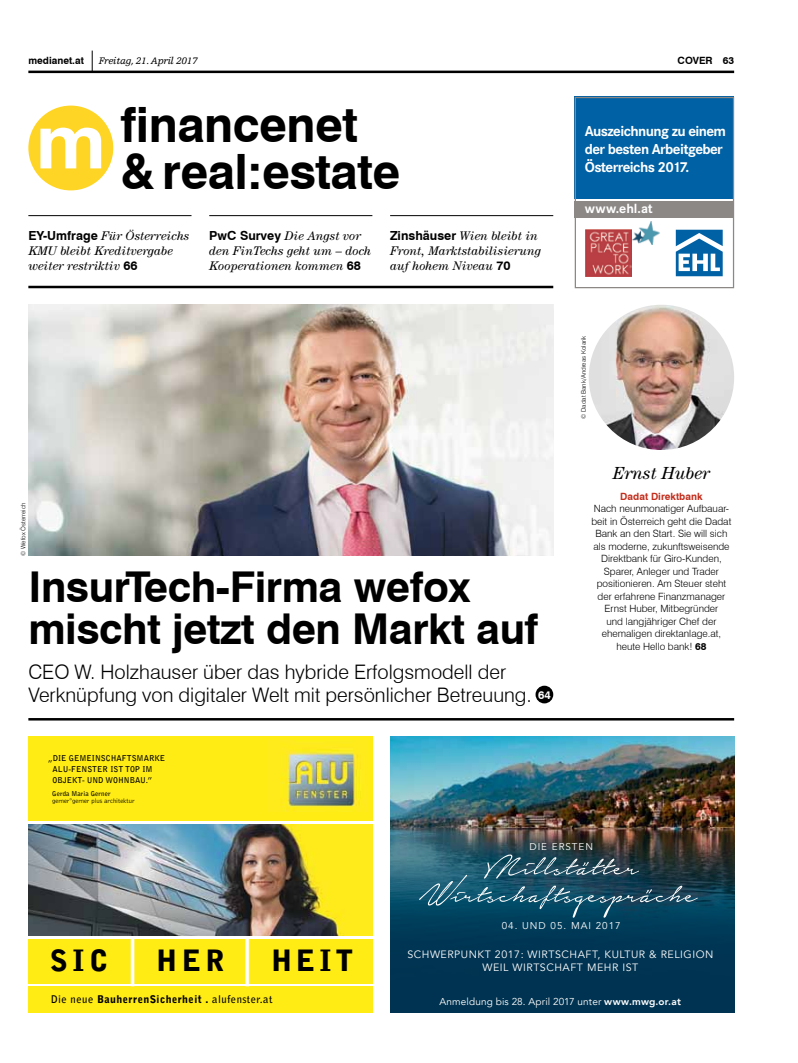
<style>
.page{position:relative;width:798px;height:1063px;background:#fff}
.page>*{position:absolute;margin:0;border:0;box-sizing:border-box;transform-origin:0 0}
.t1{font:700 48.75px/47.5px "Swiss 721 BT";letter-spacing:-.01em;color:#000}
.t2{font:700 42.5px/42.5px "Swiss 721 BT";letter-spacing:-.01em;color:#000}
.t3{font:900 29.25px "Bell Gothic";letter-spacing:.145em;color:#000}
.t4{font:300 20px/23.8px "Swiss 721 BT";color:#000}
.t5{font:italic 17.5px "Century Std";color:#000}
.t6{font:700 15px/18px "Corporate S";letter-spacing:-.04em;color:#fff}
.t7{font:700 13.75px "Corporate S";color:#fff}
.t8{font:italic 12.5px/15px "Century Std";color:#000}
.t9{font:700 11.25px "Swiss 721 BT";color:#fff}
.t10{font:10.62px/13.8px "Avenir LT Com";letter-spacing:.05em;color:#fff;text-align:center}
.t11{font:700 10.62px "Bell Gothic";letter-spacing:.04em;color:#000}
.t12{font:300 10px/12.5px "Swiss 721 BT";color:#000;text-align:center}
.t13{font:10px "Avenir LT Com";letter-spacing:.015em;color:#fff}
.t14{font:italic 10px "Egyptienne FLT Std";letter-spacing:-.02em;color:#000}
.t15{font:700 10px "Swiss 721 BT";color:#000}
.t16{font:700 10px "Swiss 721 BT";color:#c32d1c}
.t17{font:9.88px "Avenir LT Com";letter-spacing:.1em;color:#fff}
.t18{font:700 8px/10.9px "Bell Gothic";color:#000}
.t19{font:300 6.62px "Bell Gothic";color:#000}
.t20{font:700 6.62px "Bell Gothic";letter-spacing:.01em;color:#000}
.t21{font:300 6.25px "Swiss 721 BT";color:#000}
.s1{font-family:"Swiss 721 BT";font-weight:700;font-style:normal}
.s2{font-weight:700}
.s3{font-size:49.12px;color:#fff}
.s4{font-weight:900}
.s5{font-weight:800}
</style>
<div class="page">
<svg style="left:92px;top:51px;width:1px;height:20px"></svg>
<hr style="left:28px;top:71px;width:705px;height:2px;background:#000">
<div style="left:28px;top:106px;width:85px;height:84px;background:#ffd525;border-radius:50%"></div>
<svg style="left:40px;top:128px;width:61px;height:40px"></svg>
<hr style="left:28px;top:215px;width:163px;height:1px;background:#000">
<hr style="left:209px;top:215px;width:163px;height:1px;background:#000">
<hr style="left:390px;top:215px;width:163px;height:1px;background:#000">
<hr style="left:28px;top:286px;width:525px;height:2px;background:#000">
<hr style="left:28px;top:718px;width:705px;height:3px;background:#000">
<img style="left:28px;top:305px;width:525px;height:251px">
<div style="left:535px;top:686px;width:18px;height:17px;background:#000;border-radius:50%"></div>
<img style="left:588px;top:305px;width:145px;height:145px;border-radius:73px">
<div style="left:574px;top:97px;width:159px;height:115px;background:#0061a4"></div>
<svg style="left:675px;top:230px;width:47px;height:46px"></svg>
<div style="left:574px;top:200px;width:159px;height:18px;background:#8c8886"></div>
<img style="left:585px;top:230px;width:46px;height:46px">
<img style="left:632px;top:221px;width:27px;height:24px">
<hr style="left:574px;top:199px;width:159px;height:1px;background:#fff">
<div style="left:574px;top:97px;width:159px;height:191px;border:1px solid #8c8886"></div>
<svg style="left:28px;top:824px;width:344px;height:163px"></svg>
<div style="left:28px;top:987px;width:344px;height:26px;background:#ffec15"></div>
<div style="left:28px;top:939px;width:344px;height:44px;background:#ffec15"></div>
<div style="left:28px;top:737px;width:344px;height:84px;background:#ffec15"></div>
<img style="left:280px;top:741px;width:87px;height:70px">
<img style="left:28px;top:825px;width:344px;height:110px">
<img style="left:390px;top:737px;width:343px;height:276px">
<svg style="left:419px;top:854px;width:278px;height:64px;background:#25566a"></svg>
<p class="t15" style="left:28px;top:55px;width:57px">medianet.at</p>
<p class="t14" style="left:99px;top:56px;width:100px">Freitag, 21. April 2017</p>
<p class="t15" style="left:677px;top:55px;width:58px">cover 63</p>
<h1 class="t1" style="left:120px;top:100px;width:281px">financenet &amp; real:estate</h1>
<h3 class="t6" style="left:584px;top:122px;width:143px">Auszeichnung zu einem der besten Arbeitgeber<br>Österreichs 2017.</h3>
<h3 class="t7" style="left:584px;top:200px;width:69px">www.ehl.at</h3>
<p class="t8" style="left:28px;top:228px;width:163px"><span class="s1">EY-Umfrage</span> Für Österreichs<br>KMU bleibt Kreditvergabe weiter restriktiv <span class="s1">66</span></p>
<p class="t8" style="left:209px;top:228px;width:163px"><span class="s1">PwC Survey</span> Die Angst vor den FinTechs geht um – doch<br>Kooperationen kommen <span class="s1">68</span></p>
<p class="t8" style="left:390px;top:228px;width:152px"><span class="s1">Zinshäuser</span> Wien bleibt in<br>Front, Marktstabilisierung auf hohem Niveau <span class="s1">70</span></p>
<p class="t21" style="left:19px;top:556px;width:54px;rotate:-90deg">© Wefox Österreich</p>
<h2 class="t2" style="left:28px;top:565px;width:511px">InsurTech-Firma wefox mischt jetzt den Markt auf</h2>
<h3 class="t4" style="left:28px;top:660px;width:505px">CEO W. Holzhauser über das hybride Erfolgsmodell der<br>Verknüpfung von digitaler Welt mit persönlicher Betreuung.</h3>
<p class="t9" style="left:538px;top:688px;width:14px">64</p>
<p class="t18" style="left:48px;top:757px;width:6px">”</p>
<p class="t18" style="left:53px;top:753px;width:114px">DIE GEMEINSCHAFTSMARKE<br>ALU-FENSTER IST TOP IM<br>OBJEKT- UND WOHNBAU.”</p>
<p class="t20" style="left:52px;top:789px;width:60px">Gerda Maria Gerner</p>
<p class="t19" style="left:52px;top:798px;width:84px">gerner°gerner plus architektur</p>
<p class="t21" style="left:579px;top:419px;width:84px;rotate:-90deg">© Dadat Bank/Andreas Kolarik</p>
<h3 class="t5" style="left:612px;top:463px;width:99px">Ernst Huber</h3>
<p class="t16" style="left:620px;top:490px;width:84px">Dadat Direktbank</p>
<p class="t12" style="left:591px;top:503px;width:141px">Nach neunmonatiger Aufbauar&shy;beit in Österreich geht die Dadat<br>Bank an den Start. Sie will sich als moderne, zukunftsweisende<br>Direktbank für Giro-Kunden,<br>Sparer, Anleger und Trader positionieren. Am Steuer steht der erfahrene Finanzmanager<br>Ernst Huber, Mitbegründer<br>und langjähriger Chef der ehemaligen direktanlage.at, heute Hello bank! <span class="s2">68</span></p>
<p class="t17" style="left:529px;top:841px;width:65px">DIE ERSTEN</p>
<h3 class="t3" style="left:50px;top:944px;width:305px">SIC <span class="s3">|</span> HER <span class="s3">|</span> HEIT</h3>
<p class="t11" style="left:51px;top:992px;width:223px">Die neue <span class="s4">BauherrenSicherheit .</span> alufenster.at</p>
<p class="t17" style="left:501px;top:920px;width:120px">04. UND 05. MAI 2017</p>
<p class="t10" style="left:407px;top:947px;width:307px">SCHWERPUNKT 2017: WIRTSCHAFT, KULTUR &amp; RELIGION<br>WEIL WIRTSCHAFT MEHR IST</p>
<p class="t13" style="left:439px;top:996px;width:243px">Anmeldung bis 28. April 2017 unter <span class="s5">www.mwg.or.at</span></p>
</div>
